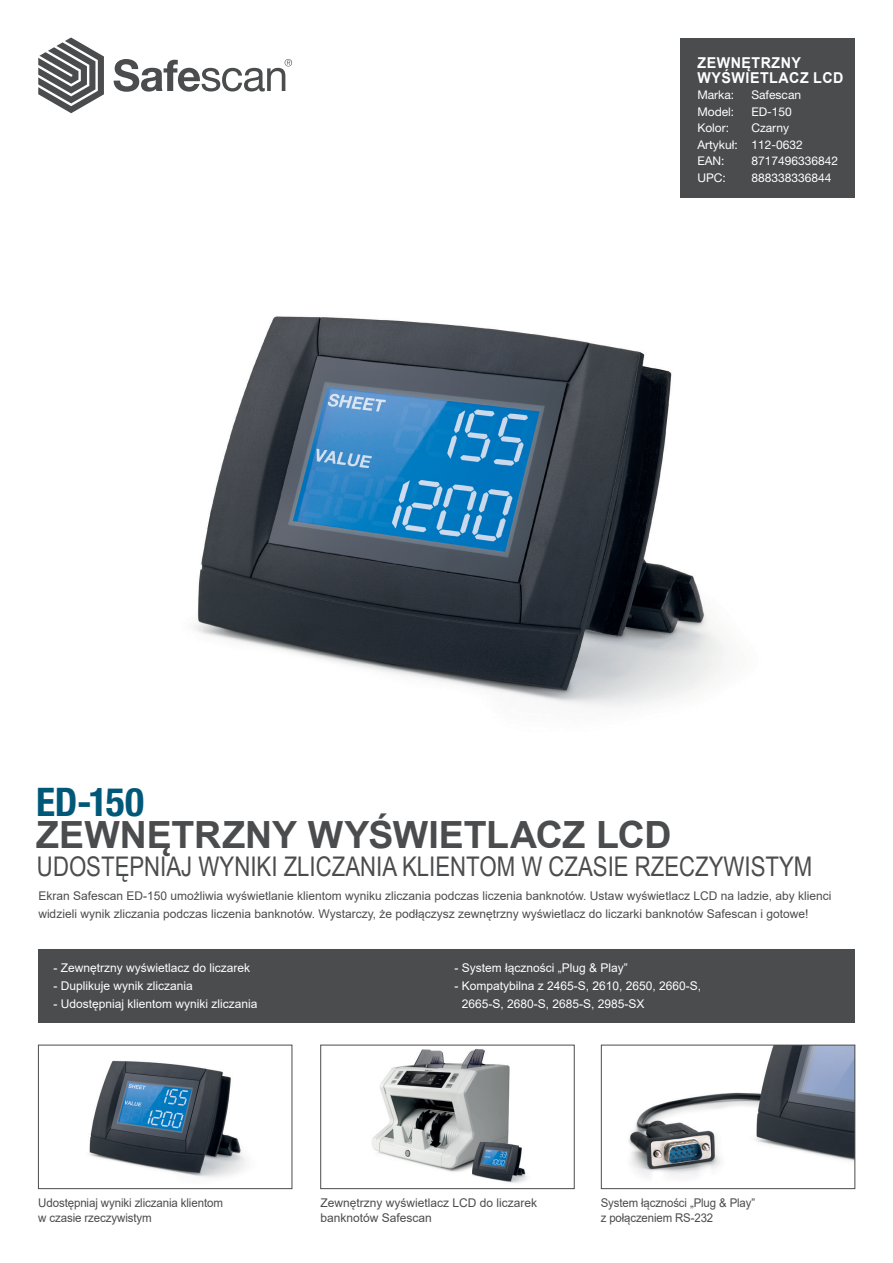
<style>
.page{position:relative;width:893px;height:1263px;background:#fff}
.page>*{position:absolute;margin:0;border:0;box-sizing:border-box;transform-origin:0 0}
.t1{font:700 condensed 39.45px "Helvetica Neue LT Std";color:#005879}
.t2{font:700 37.5px "Arial";letter-spacing:-.005em;color:#4b4c4d}
.t3{font:27px "Arial Narrow";color:#4b4c4d}
.t4{font:700 15px/15px "Arial";letter-spacing:.035em;color:#fff;scale:.95 1}
.Platte_tekst{font:12px/15px "Arial";color:#4b4c4d}
.Points{font:12px/18px "Arial";color:#fff}
.Tabel{font:12px "Helvetica Neue LT Std";color:#fff}
.Platte_tekst-2{font:12px/15px "Arial";color:#4b4c4d;scale:.96 1}
.Platte_tekst-3{font:12px/15px "Arial";color:#4b4c4d;scale:.95 1}
</style>
<div class="page">
<div style="left:38px;top:950px;width:817px;height:73px;background:#4b4c4d"></div>
<div style="left:680px;top:38px;width:175px;height:160px;background:#4b4c4d"></div>
<svg style="left:38px;top:37px;width:66px;height:76px"></svg>
<svg style="left:114px;top:59px;width:178px;height:33px"></svg>
<img style="left:194px;top:316px;width:531px;height:391px">
<img style="left:372px;top:1049px;width:155px;height:134px">
<div style="left:321px;top:1045px;width:253px;height:144px;border:1px solid #4b4c4d"></div>
<img style="left:89px;top:1060px;width:158px;height:118px">
<div style="left:38px;top:1045px;width:254px;height:144px;border:1px solid #4b4c4d"></div>
<img style="left:628px;top:1047px;width:225px;height:130px">
<div style="left:601px;top:1045px;width:254px;height:144px;border:1px solid #4b4c4d"></div>
<p class="t4" style="left:698px;top:55px;width:155px">ZEWNĘTRZNY<br>WYŚWIETLACZ LCD</p>
<p class="Tabel" style="left:697px;top:88px;width:38px">Marka:</p>
<p class="Tabel" style="left:751px;top:88px;width:51px">Safescan</p>
<p class="Tabel" style="left:697px;top:105px;width:38px">Model:</p>
<p class="Tabel" style="left:751px;top:105px;width:42px">ED-150</p>
<p class="Tabel" style="left:697px;top:121px;width:33px">Kolor:</p>
<p class="Tabel" style="left:751px;top:121px;width:39px">Czarny</p>
<p class="Tabel" style="left:697px;top:138px;width:107px">Artykuł: 112-0632</p>
<p class="Tabel" style="left:697px;top:154px;width:29px">EAN:</p>
<p class="Tabel" style="left:751px;top:154px;width:88px">8717496336842</p>
<p class="Tabel" style="left:697px;top:171px;width:30px">UPC:</p>
<p class="Tabel" style="left:751px;top:171px;width:82px">888338336844</p>
<p class="t1" style="left:36px;top:777px;width:109px">ED-150</p>
<p class="t3" style="left:37px;top:846px;width:777px">UDOSTĘPNIAJ WYNIKI ZLICZANIA KLIENTOM W CZASIE RZECZYWISTYM</p>
<p class="t2" style="left:36px;top:809px;width:637px">ZEWNĘTRZNY WYŚWIETLACZ LCD</p>
<p class="Platte_tekst" style="left:38px;top:887px;width:794px;line-height:18px">Ekran Safescan ED-150 umożliwia wyświetlanie klientom wyniku zliczania podczas liczenia banknotów. Ustaw wyświetlacz LCD na ladzie, aby klienci widzieli wynik zliczania podczas liczenia banknotów. Wystarczy, że podłączysz zewnętrzny wyświetlacz do liczarki banknotów Safescan i gotowe!</p>
<p class="Points" style="left:53px;top:959px;width:198px">- Zewnętrzny wyświetlacz do liczarek</p>
<p class="Points" style="left:53px;top:977px;width:141px">- Duplikuje wynik zliczania</p>
<p class="Points" style="left:53px;top:995px;width:206px">- Udostępniaj klientom wyniki zliczania</p>
<p class="Points" style="left:454px;top:959px;width:175px">- System łączności „Plug &amp; Play”</p>
<p class="Points" style="left:462px;top:977px;width:241px;text-indent:-7px">- Kompatybilna z 2465-S, 2610, 2650, 2660-S,<br>2665-S, 2680-S, 2685-S, 2985-SX</p>
<p class="Platte_tekst-2" style="left:38px;top:1196px;width:194px">Udostępniaj wyniki zliczania klientom w czasie rzeczywistym</p>
<p class="Platte_tekst-3" style="left:601px;top:1196px;width:164px">System łączności „Plug &amp; Play” z połączeniem RS-232</p>
<p class="Platte_tekst" style="left:321px;top:1196px;width:218px">Zewnętrzny wyświetlacz LCD do liczarek banknotów Safescan</p>
</div>
